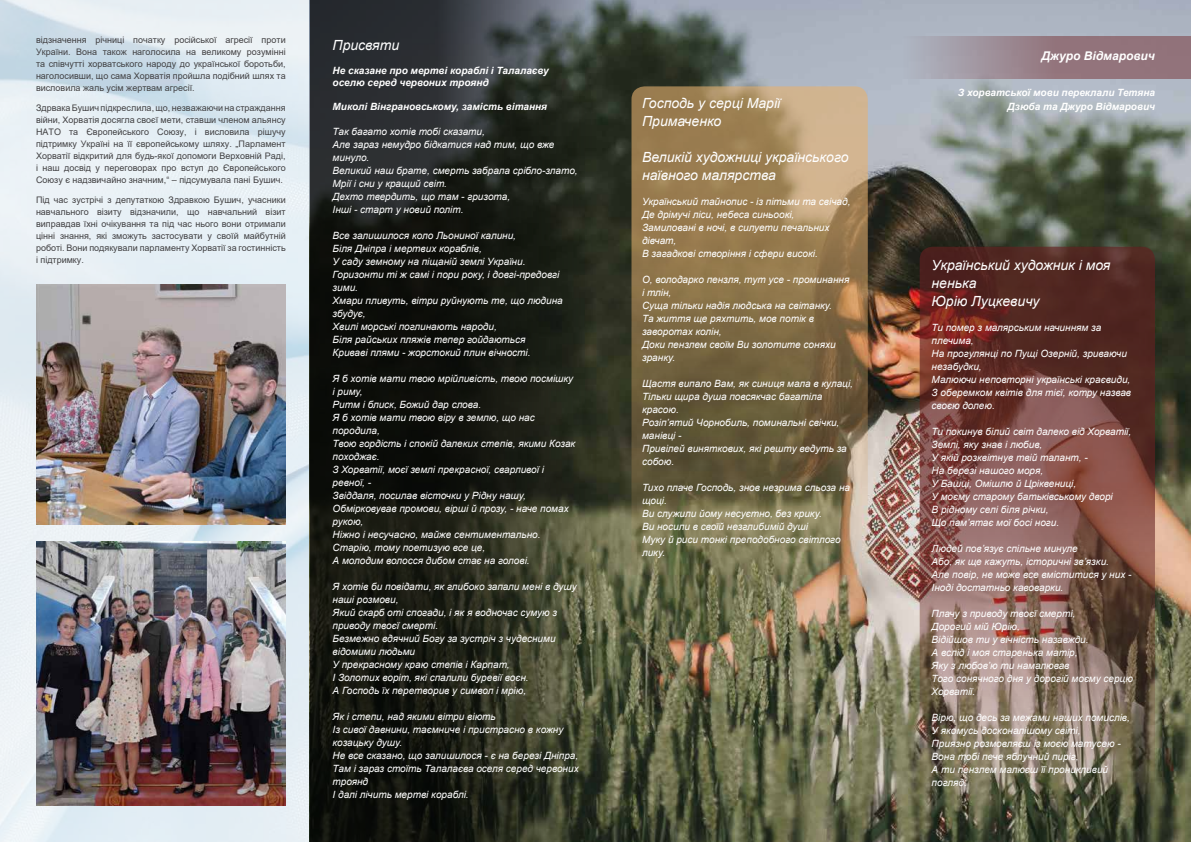
<style>
.page{position:relative;width:1191px;height:842px;background:#fff}
.page>*{position:absolute;margin:0;border:0;box-sizing:border-box;transform-origin:0 0}
.t1{font:italic 14px/18px "Arial";color:#fff}
.t2{font:italic 700 12px "Arial";color:#fff}
.t3{font:italic 10px/13px "Arial";color:#fff}
.t4{font:italic 700 10px/12px "Arial";color:#fff}
.t5{font:9px/12px "Arial";color:#414042;text-align:justify}
</style>
<div class="page">
<img style="left:0;top:0;width:310px;height:842px">
<img style="left:36px;top:284px;width:250px;height:240px">
<img style="left:36px;top:541px;width:250px;height:265px">
<img style="left:595px;top:0;width:596px;height:842px">
<svg style="left:310px;top:0;width:285px;height:842px;background:#22241d"></svg>
<svg style="left:631px;top:86px;width:236px;height:505px;background:#897550"></svg>
<img style="left:919px;top:247px;width:236px;height:559px;border-radius:13px">
<svg style="left:900px;top:36px;width:291px;height:42px;background:#9a868f"></svg>
<p class="t5" style="left:36px;top:33px;width:251px">відзначення річниці початку російської агресії проти України. Вона також наголосила на великому розумінні та співчутті хорватського народу до української боротьби, наголосивши, що сама Хорватія пройшла подібний шлях та висловила жаль усім жертвам агресії.</p>
<p class="t5" style="left:36px;top:101px;width:251px">Здрвака Бушич підкреслила, що, незважаючи на страждання війни, Хорватія досягла своєї мети, ставши членом альянсу НАТО та Європейського Союзу, і висловила рішучу підтримку Україні на її європейському шляху. „Парламент Хорватії відкритий для будь-якої допомоги Верховній Раді, і наш досвід у переговорах про вступ до Європейського Союзу є надзвичайно значним,“ – підсумувала пані Бушич.</p>
<p class="t5" style="left:36px;top:193px;width:251px">Під час зустрічі з депутаткою Здравкою Бушич, учасники навчального візиту відзначили, що навчальний візит виправдав їхні очікування та під час нього вони отримали цінні знання, які зможуть застосувати у своїй майбутній роботі. Вони подякували парламенту Хорватії за гостинність і підтримку.</p>
<h1 class="t1" style="left:332px;top:37px;width:68px">Присвяти</h1>
<p class="t4" style="left:332px;top:65px;width:218px">Не сказане про мертві кораблі і Талалаєву оселю серед червоних троянд</p>
<p class="t4" style="left:332px;top:101px;width:216px">Миколі Вінграновському, замість вітання</p>
<p class="t3" style="left:332px;top:126px;width:247px">Так багато хотів тобі сказати,<br>Але зараз немудро бідкатися над тим, що вже минуло.<br>Великий наш брате, смерть забрала срібло-злато,<br>Мрії і сни у кращий світ.<br>Дехто твердить, що там - гризота,<br>Інші - старт у новий політ.</p>
<p class="t3" style="left:332px;top:230px;width:232px">Все залишилося коло Льониної калини,<br>Біля Дніпра і мертвих кораблів,<br>У саду земному на піщаній землі України.<br>Горизонти ті ж самі і пори року, і довгі-предовгі зими.<br>Хмари пливуть, вітри руйнують те, що людина збудує,<br>Хвилі морські поглинають народи,<br>Біля райських пляжів тепер гойдаються Криваві плями - жорстокий плин вічності.</p>
<p class="t3" style="left:332px;top:373px;width:244px">Я б хотів мати твою мрійливість, твою посмішку і риму,<br>Ритм і блиск, Божий дар слова.<br>Я б хотів мати твою віру в землю, що нас породила,<br>Твою гордість і спокій далеких степів, якими Козак походжає.<br>З Хорватії, моєї землі прекрасної, сварливої і ревної, -<br>Звіддаля, посилав вісточки у Рідну нашу,<br>Обмірковував промови, вірші й прозу, - наче помах рукою,<br>Ніжно і несучасно, майже сентиментально.<br>Старію, тому поетизую все це,<br>А молодим волосся дибом стає на голові.</p>
<p class="t3" style="left:332px;top:581px;width:246px">Я хотів би повідати, як глибоко запали мені в душу наші розмови,<br>Який скарб оті спогади, і як я водночас сумую з приводу твоєї смерті.<br>Безмежно вдячний Богу за зустріч з чудесними відомими людьми<br>У прекрасному краю степів і Карпат,<br>І Золотих воріт, які спалили буревії воєн.<br>А Господь їх перетворив у символ і мрію,</p>
<p class="t3" style="left:332px;top:711px;width:247px">Як і степи, над якими вітри віють<br>Із сивої давнини, таємниче і пристрасно в кожну козацьку душу.<br>Не все сказано, що залишилося - є на березі Дніпра,<br>Там і зараз стоїть Талалаєва оселя серед червоних троянд<br>І далі лічить мертві кораблі.</p>
<h1 class="t1" style="left:642px;top:94px;width:140px">Господь у серці Марії<br>Примаченко</h1>
<h1 class="t1" style="left:642px;top:148px;width:208px">Великій художниці українського наївного малярства</h1>
<p class="t3" style="left:642px;top:195px;width:210px">Український тайнопис - із пітьми та свічад,<br>Де дрімучі ліси, небеса синьоокі,<br>Замиловані в ночі, в силуети печальних дівчат,<br>В загадкові створіння і сфери високі.</p>
<p class="t3" style="left:642px;top:273px;width:209px">О, володарко пензля, тут усе - проминання і тлін,<br>Суща тільки надія людська на світанку.<br>Та життя ще ряхтить, мов потік в заворотах колін,<br>Доки пензлем своїм Ви золотите соняхи зранку.</p>
<p class="t3" style="left:642px;top:377px;width:212px">Щастя випало Вам, як синиця мала в кулаці,<br>Тільки щира душа повсякчас багатіла красою.<br>Розіп’ятий Чорнобиль, поминальні свічки, манівці -<br>Привілей виняткових, які решту ведуть за собою.</p>
<p class="t3" style="left:642px;top:481px;width:209px">Тихо плаче Господь, знов незрима сльоза на щоці.<br>Ви служили йому несуєтно, без крику.<br>Ви носили в своїй незглибимій душі<br>Муку й риси тонкі преподобного світлого лику.</p>
<p class="t2" style="left:1041px;top:47px;width:115px">Джуро Відмарович</p>
<p class="t4" style="left:958px;top:86px;width:198px;line-height:14px;text-align:right">З хорватської мови переклали Тетяна<br>Дзюба та Джуро Відмарович</p>
<h1 class="t1" style="left:931px;top:256px;width:180px">Український художник і моя ненька<br>Юрію Луцкевичу</h1>
<p class="t3" style="left:931px;top:321px;width:201px">Ти помер з малярським начинням за плечима,<br>На прогулянці по Пущі Озерній, зриваючи незабудки,<br>Малюючи неповторні українські краєвиди,<br>З оберемком квітів для тієї, котру назвав своєю долею.</p>
<p class="t3" style="left:931px;top:425px;width:201px">Ти покинув білий світ далеко від Хорватії,<br>Землі, яку знав і любив,<br>У якій розквітнув твій талант, -<br>На березі нашого моря,<br>У Башці, Омішлю й Цріквениці,<br>У моєму старому батьківському дворі<br>В рідному селі біля річки,<br>Що пам’ятає мої босі ноги.</p>
<p class="t3" style="left:931px;top:542px;width:201px">Людей пов’язує спільне минуле<br>Або, як ще кажуть, історичні зв’язки.<br>Але повір, не може все вміститися у них - Іноді достатньо кавоварки.</p>
<p class="t3" style="left:931px;top:607px;width:203px">Плачу з приводу твоєї смерті,<br>Дорогий мій Юрію,<br>Відійшов ти у вічність назавжди.<br>А вслід і моя старенька матір,<br>Яку з любов’ю ти намалював<br>Того сонячного дня у дорогій моєму серцю<br>Хорватії.</p>
<p class="t3" style="left:931px;top:711px;width:200px">Вірю, що десь за межами наших помислів,<br>У якомусь досконалішому світі,<br>Приязно розмовляєш із моєю матусею -<br>Вона тобі пече яблучний пиріг,<br>А ти пензлем малюєш її проникливий погляд.</p>
</div>
